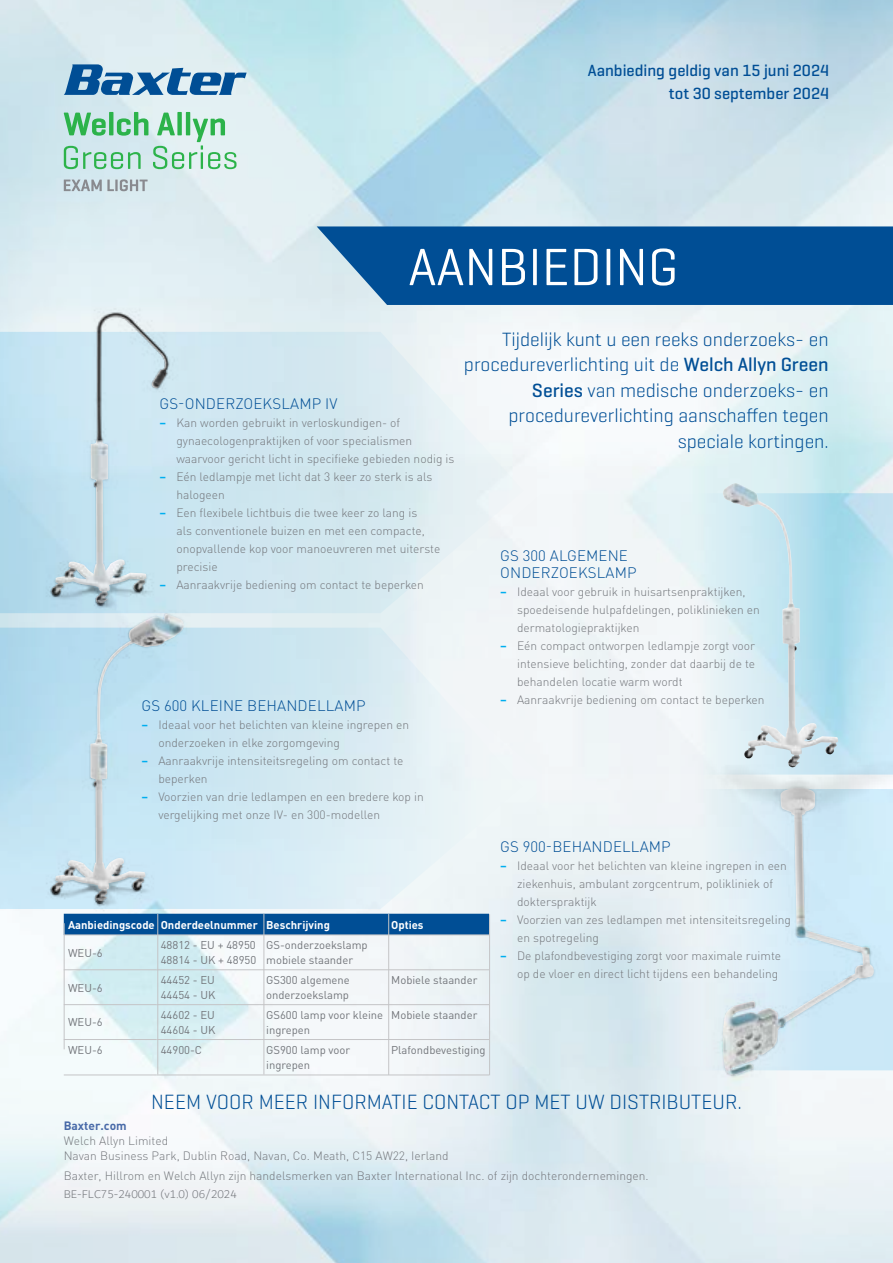
<style>
.page{position:relative;width:893px;height:1263px;background:#fff}
.page>*{position:absolute;margin:0;border:0;box-sizing:border-box;transform-origin:0 0}
.t1{font:53.4px "Geogrotesque";color:#fff}
.t2{font:300 21px "Geogrotesque";color:#004e95}
.t3{font:300 19.5px/25.5px "Geogrotesque";color:#004e95;text-align:right}
.t4{font:500 16.5px/22.5px "Geogrotesque";color:#004e95;text-align:right}
.t5{font:300 15px/16.5px "DIN Pro";letter-spacing:.01em;color:#004e95}
.t6{font:300 12px/18px "DIN Pro";color:#73767b}
.t7{font:300 12px "Dubai";color:#73767b}
.t8{font:700 12px "DIN Pro";color:#486aa8}
.t9{font:11.25px/14.9px "DIN Pro";color:#73767b}
.t10{font:700 11.25px "DIN Pro";color:#fff}
.s1{font-weight:700;color:#00aeef}
.s2{font-weight:500}
</style>
<div class="page">
<svg style="left:255px;top:332px;width:268px;height:281px;fill:#d4e8f0"></svg>
<svg style="left:378px;top:493px;width:515px;height:281px;fill:#eef3f6"></svg>
<svg style="left:378px;top:789px;width:276px;height:281px;fill:#e7eff3"></svg>
<img style="left:654px;top:729px;width:239px;height:397px">
<img style="left:0;top:909px;width:253px;height:30px">
<img style="left:0;top:249px;width:255px;height:379px">
<svg style="left:0;top:628px;width:523px;height:281px;background:#d6eaf3"></svg>
<svg style="left:317px;top:226px;width:576px;height:79px;background:#0e589a"></svg>
<div style="left:64px;top:914px;width:425px;height:20px;background:#004e95"></div>
<hr style="left:64px;top:934px;width:92px;height:1px;background:#c4c4c6">
<hr style="left:156px;top:934px;width:106px;height:1px;background:#c4c4c6">
<hr style="left:262px;top:934px;width:125px;height:1px;background:#c4c4c6">
<hr style="left:387px;top:934px;width:102px;height:1px;background:#c4c4c6">
<hr style="left:64px;top:1004px;width:92px;height:1px;background:#c4c4c6">
<hr style="left:156px;top:1004px;width:106px;height:1px;background:#c4c4c6">
<hr style="left:262px;top:1004px;width:125px;height:1px;background:#c4c4c6">
<hr style="left:387px;top:1004px;width:102px;height:1px;background:#c4c4c6">
<hr style="left:64px;top:1039px;width:92px;height:1px;background:#c4c4c6">
<hr style="left:156px;top:1039px;width:106px;height:1px;background:#c4c4c6">
<hr style="left:262px;top:1039px;width:125px;height:1px;background:#c4c4c6">
<hr style="left:387px;top:1039px;width:102px;height:1px;background:#c4c4c6">
<hr style="left:64px;top:1074px;width:92px;height:1px;background:#c4c4c6">
<hr style="left:156px;top:1074px;width:106px;height:1px;background:#c4c4c6">
<hr style="left:262px;top:1074px;width:125px;height:1px;background:#c4c4c6">
<hr style="left:387px;top:1074px;width:102px;height:1px;background:#c4c4c6">
<hr style="left:64px;top:969px;width:92px;height:1px;background:#c4c4c6">
<hr style="left:156px;top:969px;width:106px;height:1px;background:#c4c4c6">
<hr style="left:262px;top:969px;width:125px;height:1px;background:#c4c4c6">
<hr style="left:387px;top:969px;width:102px;height:1px;background:#c4c4c6">
<hr style="left:64px;top:923px;width:1px;height:126px;background:#c4c4c6">
<hr style="left:157px;top:914px;width:1px;height:160px;background:#c4c4c6">
<hr style="left:264px;top:914px;width:1px;height:160px;background:#c4c4c6">
<hr style="left:388px;top:914px;width:1px;height:161px;background:#c4c4c6">
<hr style="left:489px;top:914px;width:1px;height:161px;background:#c4c4c6">
<img style="left:723px;top:483px;width:77px;height:285px">
<img style="left:52px;top:614px;width:114px;height:288px">
<img style="left:723px;top:788px;width:142px;height:287px">
<img style="left:52px;top:314px;width:60px;height:291px">
<svg style="left:64px;top:179px;width:84px;height:12px"></svg>
<svg style="left:64px;top:112px;width:172px;height:57px;background:#aadbc2"></svg>
<svg style="left:64px;top:64px;width:183px;height:31px;background:#6e9dc2"></svg>
<h3 class="t4" style="left:588px;top:59px;width:243px">Aanbieding geldig van 15 juni 2024 tot 30 september 2024</h3>
<h1 class="t1" style="left:408px;top:234px;width:271px">AANBIEDING</h1>
<p class="t5" style="left:159px;top:395px;width:179px">GS-ONDERZOEKSLAMP IV</p>
<p class="t6" style="left:176px;top:413px;width:280px;text-indent:-17px"><span class="s1">–</span> Kan worden gebruikt in verloskundigen- of gynaecologenpraktijken of voor specialismen waarvoor gericht licht in specifieke gebieden nodig is</p>
<p class="t6" style="left:176px;top:467px;width:258px;text-indent:-17px"><span class="s1">–</span> Eén ledlampje met licht dat 3 keer zo sterk is als halogeen</p>
<p class="t6" style="left:176px;top:503px;width:265px;text-indent:-17px"><span class="s1">–</span> Een flexibele lichtbuis die twee keer zo lang is<br>als conventionele buizen en met een compacte, onopvallende kop voor manoeuvreren met uiterste precisie</p>
<p class="t6" style="left:159px;top:575px;width:266px"><span class="s1">–</span> Aanraakvrije bediening om contact te beperken</p>
<p class="t5" style="left:141px;top:696px;width:226px">GS 600 KLEINE BEHANDELLAMP</p>
<p class="t6" style="left:158px;top:715px;width:252px;text-indent:-17px"><span class="s1">–</span> Ideaal voor het belichten van kleine ingrepen en onderzoeken in elke zorgomgeving</p>
<p class="t6" style="left:158px;top:751px;width:247px;text-indent:-17px"><span class="s1">–</span> Aanraakvrije intensiteitsregeling om contact te beperken</p>
<p class="t6" style="left:158px;top:787px;width:267px;text-indent:-17px"><span class="s1">–</span> Voorzien van drie ledlampen en een bredere kop in vergelijking met onze IV- en 300-modellen</p>
<h3 class="t3" style="left:464px;top:325px;width:366px">Tijdelijk kunt u een reeks onderzoeks- en procedureverlichting uit de <span class="s2">Welch Allyn Green Series</span> van medische onderzoeks- en procedureverlichting aanschaffen tegen speciale kortingen.</h3>
<p class="t5" style="left:500px;top:546px;width:138px">GS 300 ALGEMENE<br>ONDERZOEKSLAMP</p>
<p class="t6" style="left:517px;top:581px;width:244px;text-indent:-17px"><span class="s1">–</span> Ideaal voor gebruik in huisartsenpraktijken, spoedeisende hulpafdelingen, poliklinieken en dermatologiepraktijken</p>
<p class="t6" style="left:517px;top:635px;width:240px;text-align:justify;text-indent:-17px"><span class="s1">–</span> Eén compact ontworpen ledlampje zorgt voor intensieve belichting, zonder dat daarbij de te behandelen locatie warm wordt</p>
<p class="t6" style="left:500px;top:689px;width:266px"><span class="s1">–</span> Aanraakvrije bediening om contact te beperken</p>
<p class="t5" style="left:500px;top:837px;width:172px">GS 900-BEHANDELLAMP</p>
<p class="t6" style="left:517px;top:856px;width:271px;text-indent:-17px"><span class="s1">–</span> Ideaal voor het belichten van kleine ingrepen in een ziekenhuis, ambulant zorgcentrum, polikliniek of dokterspraktijk</p>
<p class="t6" style="left:517px;top:910px;width:275px;text-indent:-17px"><span class="s1">–</span> Voorzien van zes ledlampen met intensiteitsregeling en spotregeling</p>
<p class="t6" style="left:500px;top:946px;width:283px;text-align:right"><span class="s1">–</span> De plafondbevestiging zorgt voor maximale ruimte op de vloer en direct licht tijdens een behandeling</p>
<p class="t10" style="left:68px;top:916px;width:263px">Aanbiedingscode Onderdeelnummer Beschrijving</p>
<p class="t10" style="left:391px;top:916px;width:34px">Opties</p>
<p class="t9" style="left:68px;top:944px;width:36px">WEU-6</p>
<p class="t9" style="left:161px;top:937px;width:97px">48812 - EU + 48950<br>48814 - UK + 48950</p>
<p class="t9" style="left:266px;top:937px;width:103px">GS-onderzoekslamp mobiele staander</p>
<p class="t9" style="left:68px;top:979px;width:36px">WEU-6</p>
<p class="t9" style="left:161px;top:972px;width:56px">44452 - EU<br>44454 - UK</p>
<p class="t9" style="left:266px;top:972px;width:85px">GS300 algemene onderzoekslamp</p>
<p class="t9" style="left:391px;top:972px;width:88px">Mobiele staander</p>
<p class="t9" style="left:68px;top:1014px;width:36px">WEU-6</p>
<p class="t9" style="left:161px;top:1006px;width:56px">44602 - EU<br>44604 - UK</p>
<p class="t9" style="left:266px;top:1006px;width:119px">GS600 lamp voor kleine ingrepen</p>
<p class="t9" style="left:391px;top:1006px;width:88px">Mobiele staander</p>
<p class="t9" style="left:68px;top:1041px;width:36px">WEU-6</p>
<p class="t9" style="left:161px;top:1041px;width:43px">44900-C</p>
<p class="t9" style="left:266px;top:1041px;width:86px">GS900 lamp voor ingrepen</p>
<p class="t9" style="left:391px;top:1041px;width:96px">Plafondbevestiging</p>
<h2 class="t2" style="left:151px;top:1088px;width:592px">NEEM VOOR MEER INFORMATIE CONTACT OP MET UW DISTRIBUTEUR.</h2>
<p class="t8" style="left:64px;top:1116px;width:65px">Baxter.com</p>
<p class="t6" style="left:64px;top:1133px;width:386px;line-height:15px">Welch Allyn Limited<br>Navan Business Park, Dublin Road, Navan, Co. Meath, C15 AW22, Ierland</p>
<p class="t6" style="left:64px;top:1165px;width:587px">Baxter, Hillrom en Welch Allyn zijn handelsmerken van Baxter International Inc. of zijn dochterondernemingen.</p>
<p class="t7" style="left:64px;top:1185px;width:175px">BE-FLC75-240001 (v1.0) 06/2024</p>
</div>
